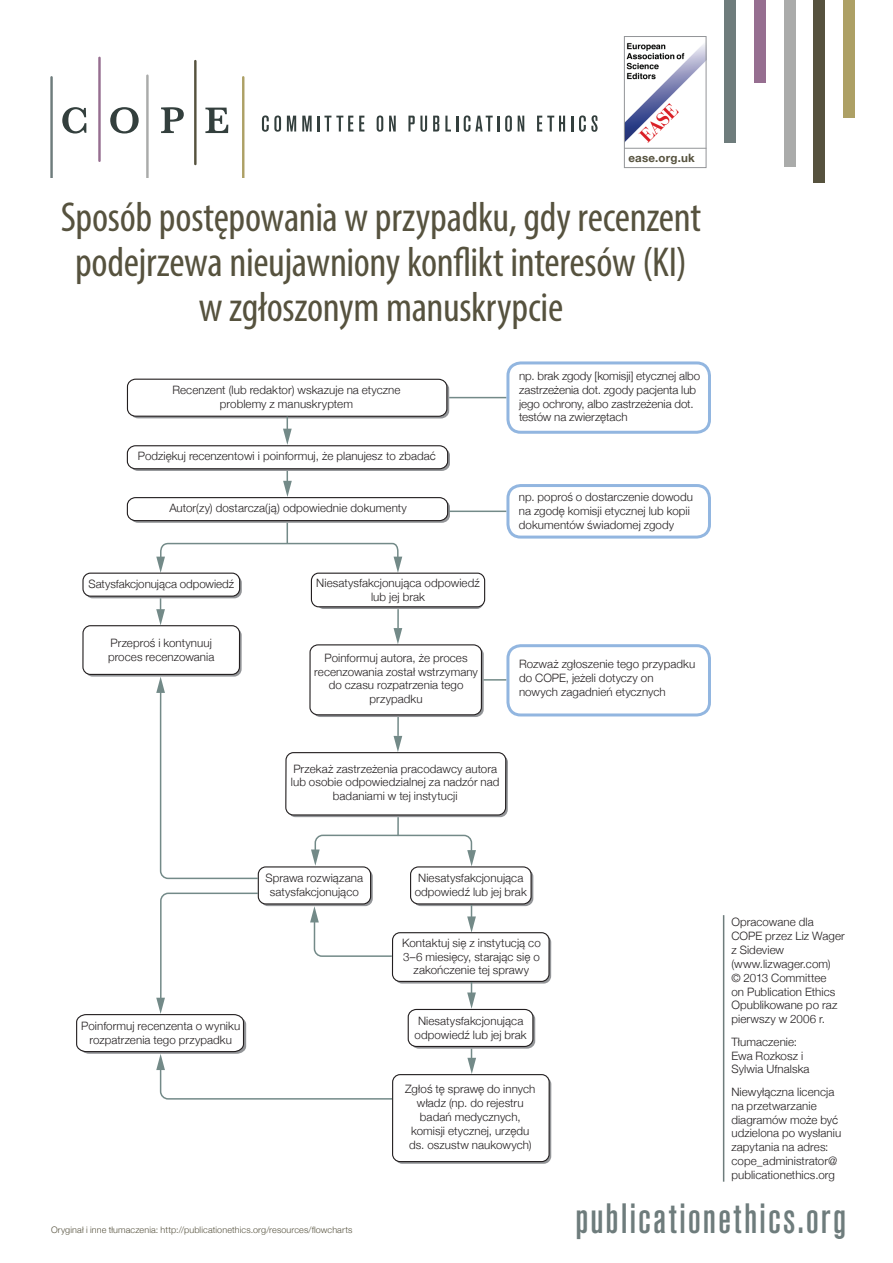
<style>
.page{position:relative;width:893px;height:1263px;background:#fff}
.page>*{position:absolute;margin:0;border:0;box-sizing:border-box;transform-origin:0 0}
.t1{font:condensed 42px/45px "Myriad Pro";letter-spacing:-.01em;color:#56523e;text-align:center}
.t2{font:500 condensed 42px "Akzidenz Grotesk BQ";letter-spacing:.045em;color:#6e7c7c}
.t3{font:300 11.55px/13.8px "Helvetica Neue";letter-spacing:.005em;color:#231f20}
.t4{font:700 11.55px "Helvetica Neue";letter-spacing:.015em;color:#56523e}
.t5{font:300 9px "Helvetica Neue";letter-spacing:.015em;color:#56523e}
</style>
<div class="page">
<svg style="left:62px;top:107px;width:24px;height:26px"></svg>
<svg style="left:110px;top:107px;width:29px;height:26px"></svg>
<svg style="left:161px;top:107px;width:23px;height:26px"></svg>
<svg style="left:205px;top:108px;width:23px;height:25px"></svg>
<hr style="left:242px;top:77px;width:2px;height:100px;background:#ada065">
<hr style="left:194px;top:61px;width:3px;height:103px;background:#56523e">
<hr style="left:146px;top:76px;width:3px;height:101px;background:#aaabaa">
<hr style="left:50px;top:77px;width:3px;height:100px;background:#6e7c7c">
<hr style="left:98px;top:58px;width:3px;height:103px;background:#966e90">
<svg style="left:262px;top:115px;width:19px;height:17px"></svg>
<svg style="left:287px;top:116px;width:9px;height:16px"></svg>
<svg style="left:302px;top:116px;width:10px;height:16px"></svg>
<svg style="left:318px;top:116px;width:35px;height:16px"></svg>
<svg style="left:359px;top:116px;width:5px;height:16px"></svg>
<svg style="left:377px;top:116px;width:6px;height:16px"></svg>
<svg style="left:389px;top:116px;width:7px;height:16px"></svg>
<svg style="left:408px;top:116px;width:19px;height:16px"></svg>
<svg style="left:433px;top:116px;width:6px;height:16px"></svg>
<svg style="left:445px;top:116px;width:13px;height:16px"></svg>
<svg style="left:464px;top:115px;width:35px;height:17px"></svg>
<svg style="left:505px;top:116px;width:7px;height:16px"></svg>
<svg style="left:518px;top:116px;width:6px;height:16px"></svg>
<svg style="left:537px;top:116px;width:28px;height:16px"></svg>
<svg style="left:571px;top:116px;width:2px;height:16px"></svg>
<svg style="left:579px;top:115px;width:19px;height:17px"></svg>
<div style="left:725px;top:0;width:11px;height:142px;background:#6e7c7c"></div>
<div style="left:754px;top:0;width:11px;height:83px;background:#966e90"></div>
<div style="left:784px;top:0;width:11px;height:167px;background:#aaabaa"></div>
<div style="left:814px;top:0;width:11px;height:183px;background:#56523e"></div>
<div style="left:843px;top:0;width:12px;height:118px;background:#ada065"></div>
<img style="left:626px;top:43px;width:78px;height:99px">
<div style="left:624px;top:36px;width:82px;height:132px;border:1px solid #939598"></div>
<hr style="left:723px;top:915px;width:1px;height:267px;background:#6e7c7c">
<hr style="left:624px;top:148px;width:82px;height:1px;background:#939598">
<svg style="left:288px;top:755px;width:220px;height:62px"></svg>
<svg style="left:130px;top:448px;width:320px;height:23px"></svg>
<svg style="left:130px;top:500px;width:320px;height:23px"></svg>
<div style="left:286px;top:753px;width:220px;height:62px;background:#fff;border-radius:8px"></div>
<div style="left:285px;top:752px;width:221px;height:63px;border:1px solid #231f20;border-radius:8px"></div>
<div style="left:258px;top:866px;width:113px;height:38px;border:1px solid #231f20;border-radius:8px"></div>
<svg style="left:413px;top:869px;width:120px;height:37px"></svg>
<div style="left:127px;top:446px;width:321px;height:23px;background:#fff;border-radius:8px"></div>
<div style="left:127px;top:445px;width:321px;height:24px;border:1px solid #231f20;border-radius:8px"></div>
<div style="left:127px;top:498px;width:321px;height:23px;background:#fff;border-radius:8px"></div>
<div style="left:127px;top:497px;width:321px;height:24px;border:1px solid #231f20;border-radius:8px"></div>
<svg style="left:467px;top:904px;width:9px;height:28px"></svg>
<svg style="left:311px;top:817px;width:165px;height:49px"></svg>
<svg style="left:394px;top:717px;width:8px;height:35px"></svg>
<svg style="left:394px;top:609px;width:8px;height:35px"></svg>
<svg style="left:76px;top:892px;width:317px;height:208px"></svg>
<svg style="left:156px;top:677px;width:103px;height:203px"></svg>
<svg style="left:85px;top:575px;width:157px;height:23px"></svg>
<div style="left:317px;top:575px;width:167px;height:34px;background:#69696b;border-radius:7px"></div>
<svg style="left:130px;top:381px;width:319px;height:37px"></svg>
<div style="left:127px;top:379px;width:320px;height:37px;background:#fff;border-radius:8px"></div>
<div style="left:127px;top:379px;width:320px;height:38px;border:1px solid #231f20;border-radius:8px"></div>
<div style="left:83px;top:573px;width:157px;height:23px;background:#fff;border-radius:8px"></div>
<div style="left:82px;top:573px;width:158px;height:24px;border:1px solid #231f20;border-radius:8px"></div>
<div style="left:311px;top:573px;width:174px;height:34px;background:#fff;border-radius:7px"></div>
<div style="left:311px;top:573px;width:174px;height:34px;border:1px solid #231f20;border-radius:7px"></div>
<svg style="left:283px;top:471px;width:9px;height:26px"></svg>
<svg style="left:156px;top:523px;width:246px;height:50px"></svg>
<div style="left:85px;top:628px;width:157px;height:49px;background:#939598;border-radius:8px"></div>
<div style="left:83px;top:626px;width:157px;height:48px;background:#fff;border-radius:8px"></div>
<div style="left:82px;top:625px;width:158px;height:50px;border:1px solid #231f20;border-radius:8px"></div>
<svg style="left:312px;top:647px;width:172px;height:70px"></svg>
<div style="left:310px;top:645px;width:171px;height:70px;background:#fff;border-radius:8px"></div>
<div style="left:309px;top:644px;width:173px;height:71px;border:1px solid #231f20;border-radius:8px"></div>
<svg style="left:395px;top:935px;width:156px;height:48px"></svg>
<div style="left:392px;top:933px;width:157px;height:48px;background:#fff;border-radius:8px"></div>
<div style="left:392px;top:932px;width:158px;height:50px;border:1px solid #231f20;border-radius:8px"></div>
<svg style="left:411px;top:1012px;width:124px;height:37px"></svg>
<div style="left:408px;top:1009px;width:125px;height:37px;background:#fff;border-radius:8px"></div>
<div style="left:408px;top:1009px;width:125px;height:38px;border:1px solid #231f20;border-radius:8px"></div>
<svg style="left:467px;top:1049px;width:9px;height:25px"></svg>
<svg style="left:395px;top:1077px;width:156px;height:87px"></svg>
<div style="left:393px;top:1074px;width:156px;height:87px;background:#fff;border-radius:8px"></div>
<div style="left:392px;top:1074px;width:158px;height:88px;border:1px solid #231f20;border-radius:8px"></div>
<svg style="left:283px;top:417px;width:9px;height:28px"></svg>
<hr style="left:449px;top:397px;width:57px;height:1px;background:#738a88">
<hr style="left:449px;top:510px;width:57px;height:2px;background:#738a88">
<hr style="left:483px;top:679px;width:23px;height:2px;background:#738a88">
<svg style="left:156px;top:598px;width:9px;height:27px"></svg>
<svg style="left:467px;top:982px;width:9px;height:27px"></svg>
<div style="left:411px;top:867px;width:120px;height:37px;background:#fff;border-radius:8px"></div>
<div style="left:410px;top:866px;width:122px;height:38px;border:1px solid #231f20;border-radius:8px"></div>
<div style="left:506px;top:361px;width:205px;height:73px;border:3px solid #92b6e0;border-radius:13px"></div>
<div style="left:506px;top:644px;width:205px;height:72px;border:3px solid #92b6e0;border-radius:13px"></div>
<div style="left:506px;top:484px;width:205px;height:55px;border:3px solid #92b6e0;border-radius:13px"></div>
<p class="t4" style="left:628px;top:151px;width:68px">ease.org.uk</p>
<h1 class="t1" style="left:61px;top:194px;width:642px">Sposób postępowania w przypadku, gdy recenzent podejrzewa nieujawniony konflikt interesów (KI) w zgłoszonym manuskrypcie</h1>
<p class="t3" style="left:172px;top:382px;width:230px;text-align:center">Recenzent (lub redaktor) wskazuje na etyczne problemy z manuskryptem</p>
<p class="t3" style="left:138px;top:448px;width:299px">Podziękuj recenzentowi i poinformuj, że planujesz to zbadać</p>
<p class="t3" style="left:169px;top:500px;width:239px">Autor(zy) dostarcza(ją) odpowiednie dokumenty</p>
<p class="t3" style="left:88px;top:576px;width:147px">Satysfakcjonująca odpowiedź</p>
<p class="t3" style="left:316px;top:575px;width:165px;text-align:center">Niesatysfakcjonująca odpowiedź lub jej brak</p>
<p class="t3" style="left:108px;top:635px;width:108px">Przeproś i kontynuuj proces recenzowania</p>
<p class="t3" style="left:314px;top:650px;width:165px;text-align:center">Poinformuj autora, że proces recenzowania został wstrzymany do czasu rozpatrzenia tego przypadku</p>
<p class="t3" style="left:519px;top:368px;width:183px">np. brak zgody [komisji] etycznej albo zastrzeżenia dot. zgody pacjenta lub jego ochrony, albo zastrzeżenia dot. testów na zwierzętach</p>
<p class="t3" style="left:519px;top:489px;width:176px">np. poproś o dostarczenie dowodu na zgodę komisji etycznej lub kopii dokumentów świadomej zgody</p>
<p class="t3" style="left:519px;top:656px;width:178px">Rozważ zgłoszenie tego przypadku do COPE, jeżeli dotyczy on nowych zagadnień etycznych</p>
<p class="t3" style="left:291px;top:761px;width:210px;text-align:center">Przekaż zastrzeżenia pracodawcy autora lub osobie odpowiedzialnej za nadzór nad badaniami w tej instytucji</p>
<p class="t3" style="left:81px;top:1018px;width:160px;text-align:center">Poinformuj recenzenta o wyniku rozpatrzenia tego przypadku</p>
<p class="t3" style="left:265px;top:870px;width:99px;text-align:center">Sprawa rozwiązana satysfakcjonująco</p>
<p class="t3" style="left:415px;top:870px;width:114px">Niesatysfakcjonująca odpowiedź lub jej brak</p>
<p class="t3" style="left:402px;top:935px;width:140px;text-align:center">Kontaktuj się z instytucją co<br>3–6 miesięcy, starając się o zakończenie tej sprawy</p>
<p class="t3" style="left:415px;top:1013px;width:114px">Niesatysfakcjonująca odpowiedź lub jej brak</p>
<p class="t3" style="left:405px;top:1081px;width:132px;text-align:center">Zgłoś tę sprawę do innych władz (np. do rejestru badań medycznych, komisji etycznej, urzędu ds. oszustw naukowych)</p>
<p class="t3" style="left:731px;top:914px;width:115px">Opracowane dla<br>COPE przez Liz Wager z Sideview (www.lizwager.com)<br>© 2013 Committee<br>on Publication Ethics<br>Opublikowane po raz pierwszy w 2006 r.</p>
<p class="t3" style="left:731px;top:1034px;width:80px">Tłumaczenie:<br>Ewa Rozkosz i<br>Sylwia Ufnalska</p>
<p class="t3" style="left:731px;top:1084px;width:111px">Niewyłączna licencja na przetwarzanie diagramów może być udzielona po wysłaniu zapytania na adres: cope_administrator@ publicationethics.org</p>
<p class="t5" style="left:51px;top:1223px;width:303px">Oryginał i inne tłumaczenia: http://publicationethics.org/resources/flowcharts</p>
<h1 class="t2" style="left:575px;top:1195px;width:272px">publicationethics.org</h1>
</div>
